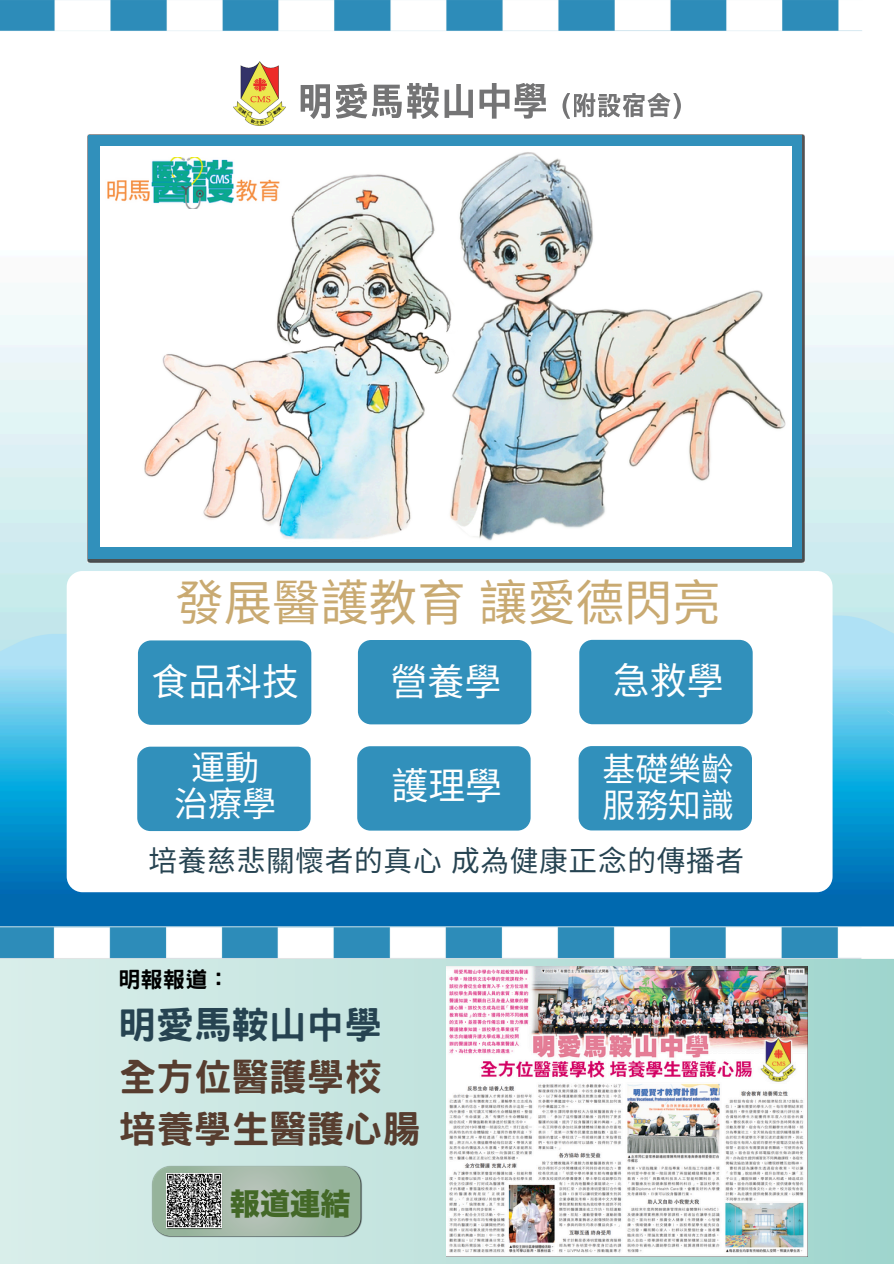
<style>
.page{position:relative;width:894px;height:1264px;background:#fff}
.page>*{position:absolute;margin:0;border:0;box-sizing:border-box;transform-origin:0 0}
.t1{font:48.3px "Noto Sans CJ Ksc";color:#c9aa72}
.t2{font:800 37.65px/51.8px "Han Wang Hei";color:#573d2f}
.t3{font:36.9px "Noto Sans CJ Ksc";color:#fff}
.t4{font:34.05px/36px "Noto Sans CJ Ksc";color:#fff;text-align:center}
.t5{font:32.85px/35.8px "Noto Sans CJ Ksc";color:#fff}
.t6{font:30.15px "Hira Kaku Std N W8";color:#436827}
.t7{font:28.65px "Noto Sans CJ Ksc";letter-spacing:.025em;color:#264351}
.t8{font:800 22.2px "Han Wang Hei";color:#000}
.s1{color:#264351}
</style>
<div class="page">
<img style="left:0;top:0;width:893px;height:958px">
<img style="left:233px;top:62px;width:52px;height:64px">
<svg style="left:300px;top:83px;width:101px;height:36px"></svg>
<svg style="left:407px;top:83px;width:31px;height:36px"></svg>
<svg style="left:444px;top:84px;width:29px;height:34px"></svg>
<svg style="left:479px;top:83px;width:67px;height:36px"></svg>
<svg style="left:562px;top:93px;width:118px;height:26px"></svg>
<div style="left:67px;top:571px;width:765px;height:321px;background:#fff;border-radius:16px"></div>
<div style="left:138px;top:640px;width:173px;height:84px;background:#3190bb;border-radius:13px"></div>
<div style="left:358px;top:640px;width:173px;height:84px;background:#3190bb;border-radius:13px"></div>
<div style="left:579px;top:640px;width:173px;height:84px;background:#3190bb;border-radius:13px"></div>
<div style="left:137px;top:746px;width:173px;height:85px;background:#3190bb;border-radius:13px"></div>
<div style="left:357px;top:746px;width:173px;height:84px;background:#3190bb;border-radius:13px"></div>
<div style="left:578px;top:746px;width:173px;height:84px;background:#3190bb;border-radius:13px"></div>
<div style="left:88px;top:135px;width:713px;height:424px;background:#3190bb"></div>
<div style="left:100px;top:146px;width:691px;height:400px;background:#fff"></div>
<img style="left:514px;top:147px;width:290px;height:424px">
<img style="left:129px;top:134px;width:385px;height:437px">
<img style="left:107px;top:158px;width:178px;height:50px">
<div style="left:0;top:959px;width:893px;height:304px;background:linear-gradient(to right,#dcefeb,#a1d6ce)"></div>
<img style="left:446px;top:966px;width:361px;height:290px">
<img style="left:151px;top:1165px;width:211px;height:72px">
<svg style="left:152px;top:1166px;width:208px;height:69px"></svg>
<img style="left:166px;top:1173px;width:56px;height:56px">
<img style="left:167px;top:1173px;width:54px;height:54px">
<p class="t1" style="left:175px;top:564px;width:546px">發展醫護教育讓愛德閃亮</p>
<p class="t3" style="left:151px;top:652px;width:149px">食品科技</p>
<h1 class="t3" style="left:390px;top:652px;width:112px">營養學</h1>
<h2 class="t3" style="left:612px;top:650px;width:112px">急救學</h2>
<h2 class="t4" style="left:174px;top:748px;width:104px">運動治療學</h2>
<h2 class="t5" style="left:602px;top:749px;width:133px">基礎樂齡服務知識</h2>
<p class="t3" style="left:391px;top:756px;width:112px">護理學</p>
<p class="t7" style="left:148px;top:838px;width:597px">培養慈悲關懷者的真心成為健康正念的傳播者</p>
<p class="t8" style="left:118px;top:968px;width:113px">明報報道：</p>
<p class="t2" style="left:118px;top:999px;width:303px"><span class="s1">明愛馬鞍山中學</span>全方位醫護學校培養學生醫護心腸</p>
<h5 class="t6" style="left:230px;top:1188px;width:122px">報道連結</h5>
</div>
